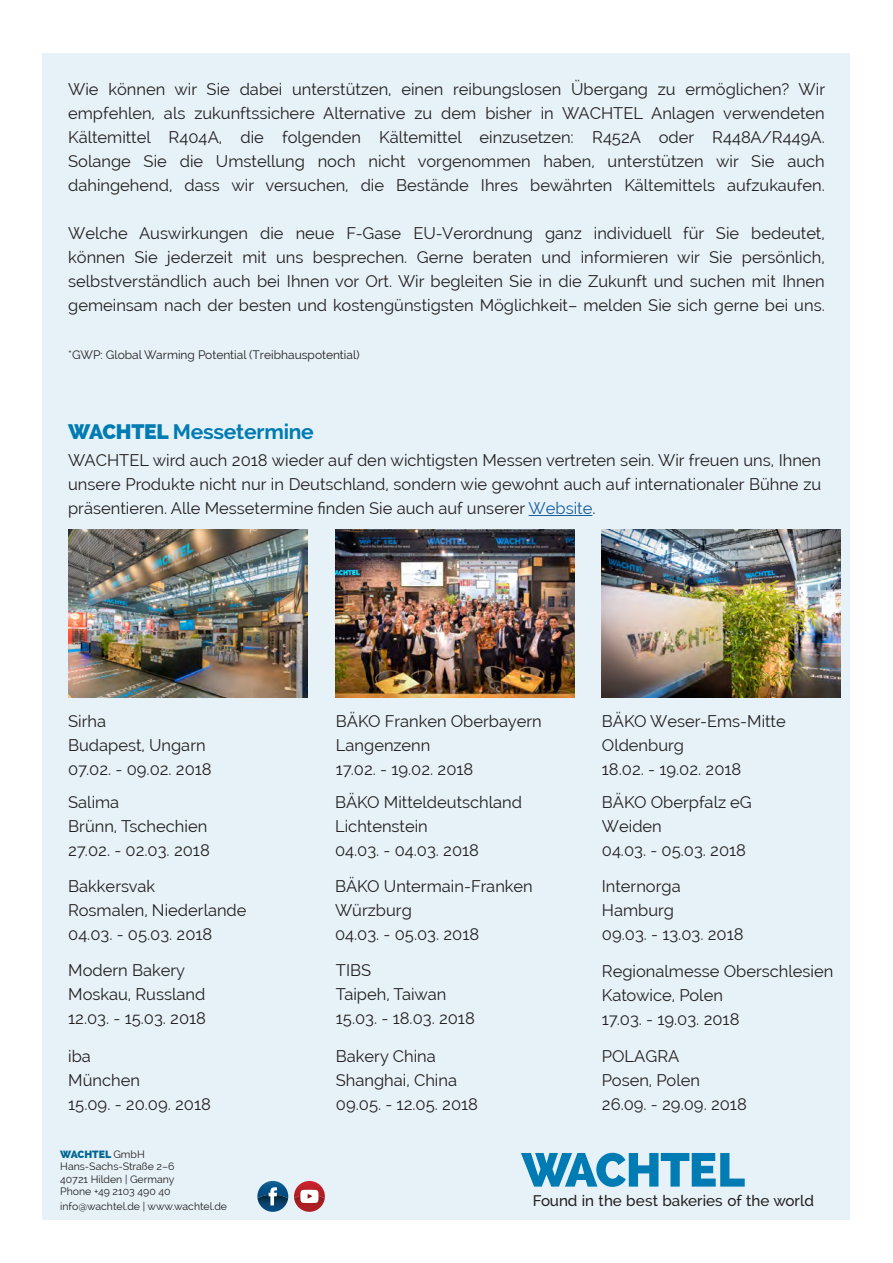
<style>
.page{position:relative;width:893px;height:1263px;background:#fff}
.page>*{position:absolute;margin:0;border:0;box-sizing:border-box;transform-origin:0 0}
.t1{font:700 21px "Raleway";letter-spacing:-.01em;color:#007bb3}
.t2{font:16.5px/24px "Raleway";color:#231f20;text-align:justify}
.t3{font:500 15.15px "Raleway";color:#231f20}
.t4{font:12px "Raleway";color:#231f20}
.t5{font:10.5px "Raleway";color:#231f20}
.t6{font:800 10.5px "Raleway";color:#006693}
.s1{font-weight:800}
.s2{color:#175d9e}
.s3{font-weight:400;color:#231f20}
</style>
<div class="page">
<div style="left:43px;top:54px;width:807px;height:1166px;background:#e6f2f7"></div>
<svg style="left:521px;top:1153px;width:224px;height:34px"></svg>
<hr style="left:529px;top:515px;width:63px;height:1px;background:#175d9e">
<img style="left:336px;top:529px;width:238px;height:168px">
<img style="left:68px;top:529px;width:239px;height:168px">
<img style="left:602px;top:529px;width:238px;height:168px">
<svg style="left:257px;top:1181px;width:31px;height:31px"></svg>
<svg style="left:294px;top:1181px;width:31px;height:31px"></svg>
<p class="t2" style="left:68px;top:77px;width:758px">Wie können wir Sie dabei unterstützen, einen reibungslosen Übergang zu ermöglichen? Wir empfehlen, als zukunftssichere Alternative zu dem bisher in WACHTEL Anlagen verwendeten Kältemittel R404A, die folgenden Kältemittel einzusetzen: R452A oder R448A/R449A.<br>Solange Sie die Umstellung noch nicht vorgenommen haben, unterstützen wir Sie auch dahingehend, dass wir versuchen, die Bestände Ihres bewährten Kältemittels aufzukaufen.</p>
<p class="t2" style="left:68px;top:221px;width:758px">Welche Auswirkungen die neue F-Gase EU-Verordnung ganz individuell für Sie bedeutet, können Sie jederzeit mit uns besprechen. Gerne beraten und informieren wir Sie persönlich, selbstverständlich auch bei Ihnen vor Ort. Wir begleiten Sie in die Zukunft und suchen mit Ihnen gemeinsam nach der besten und kostengünstigsten Möglichkeit– melden Sie sich gerne bei uns.</p>
<p class="t4" style="left:68px;top:348px;width:293px">*GWP: Global Warming Potential (Treibhauspotential)</p>
<p class="t1" style="left:68px;top:419px;width:247px"><span class="s1">WACHTEL</span> Messetermine</p>
<p class="t2" style="left:68px;top:448px;width:754px">WACHTEL wird auch 2018 wieder auf den wichtigsten Messen vertreten sein. Wir freuen uns, Ihnen unsere Produkte nicht nur in Deutschland, sondern wie gewohnt auch auf internationaler Bühne zu präsentieren. Alle Messetermine finden Sie auch auf unserer <span class="s2">Website</span>.</p>
<p class="t2" style="left:68px;top:709px;width:39px">Sirha</p>
<p class="t2" style="left:68px;top:733px;width:139px">Budapest, Ungarn</p>
<p class="t2" style="left:68px;top:757px;width:145px">07.02. - 09.02. 2018</p>
<p class="t2" style="left:68px;top:790px;width:53px">Salima</p>
<p class="t2" style="left:68px;top:814px;width:141px">Brünn, Tschechien</p>
<p class="t2" style="left:68px;top:838px;width:143px">27.02. - 02.03. 2018</p>
<p class="t2" style="left:68px;top:874px;width:88px">Bakkersvak</p>
<p class="t2" style="left:68px;top:898px;width:180px">Rosmalen, Niederlande</p>
<p class="t2" style="left:68px;top:922px;width:146px">04.03. - 05.03. 2018</p>
<p class="t2" style="left:68px;top:958px;width:119px">Modern Bakery</p>
<p class="t2" style="left:68px;top:982px;width:139px">Moskau, Russland</p>
<p class="t2" style="left:68px;top:1006px;width:139px">12.03. - 15.03. 2018</p>
<p class="t2" style="left:68px;top:1044px;width:24px">iba</p>
<p class="t2" style="left:68px;top:1068px;width:73px">München</p>
<p class="t2" style="left:68px;top:1092px;width:144px">15.09. - 20.09. 2018</p>
<p class="t6" style="left:60px;top:1148px;width:86px">WACHTEL <span class="s3">GmbH</span></p>
<p class="t5" style="left:60px;top:1160px;width:116px">Hans-Sachs-Straße 2–6</p>
<p class="t5" style="left:60px;top:1173px;width:116px">40721 Hilden | Germany</p>
<p class="t5" style="left:60px;top:1185px;width:112px">Phone +49 2103 490 40</p>
<p class="t5" style="left:60px;top:1200px;width:168px">info@wachtel.de | www.wachtel.de</p>
<p class="t2" style="left:336px;top:709px;width:207px">BÄKO Franken Oberbayern</p>
<p class="t2" style="left:336px;top:733px;width:96px">Langenzenn</p>
<p class="t2" style="left:336px;top:757px;width:139px">17.02. - 19.02. 2018</p>
<p class="t2" style="left:335px;top:790px;width:189px">BÄKO Mitteldeutschland</p>
<p class="t2" style="left:335px;top:814px;width:94px">Lichtenstein</p>
<p class="t2" style="left:335px;top:838px;width:146px">04.03. - 04.03. 2018</p>
<p class="t2" style="left:335px;top:874px;width:199px">BÄKO Untermain-Franken</p>
<p class="t2" style="left:335px;top:898px;width:78px">Würzburg</p>
<p class="t2" style="left:335px;top:922px;width:146px">04.03. - 05.03. 2018</p>
<p class="t2" style="left:336px;top:958px;width:37px">TIBS</p>
<p class="t2" style="left:336px;top:982px;width:112px">Taipeh, Taiwan</p>
<p class="t2" style="left:336px;top:1006px;width:140px">15.03. - 18.03. 2018</p>
<p class="t2" style="left:336px;top:1044px;width:102px">Bakery China</p>
<p class="t2" style="left:336px;top:1068px;width:123px">Shanghai, China</p>
<p class="t2" style="left:336px;top:1092px;width:144px">09.05. - 12.05. 2018</p>
<p class="t2" style="left:602px;top:709px;width:185px">BÄKO Weser-Ems-Mitte</p>
<p class="t2" style="left:602px;top:733px;width:84px">Oldenburg</p>
<p class="t2" style="left:602px;top:757px;width:141px">18.02. - 19.02. 2018</p>
<p class="t2" style="left:602px;top:790px;width:151px">BÄKO Oberpfalz eG</p>
<p class="t2" style="left:602px;top:814px;width:61px">Weiden</p>
<p class="t2" style="left:602px;top:838px;width:146px">04.03. - 05.03. 2018</p>
<p class="t2" style="left:602px;top:874px;width:80px">Internorga</p>
<p class="t2" style="left:602px;top:898px;width:74px">Hamburg</p>
<p class="t2" style="left:602px;top:922px;width:143px">09.03. - 13.03. 2018</p>
<p class="t2" style="left:602px;top:959px;width:233px">Regionalmesse Oberschlesien</p>
<p class="t2" style="left:602px;top:983px;width:123px">Katowice, Polen</p>
<p class="t2" style="left:602px;top:1007px;width:139px">17.03. - 19.03. 2018</p>
<p class="t2" style="left:602px;top:1044px;width:79px">POLAGRA</p>
<p class="t2" style="left:602px;top:1068px;width:100px">Posen, Polen</p>
<p class="t2" style="left:602px;top:1092px;width:147px">26.09. - 29.09. 2018</p>
<p class="t3" style="left:533px;top:1191px;width:283px">Found in the best bakeries of the world</p>
</div>
